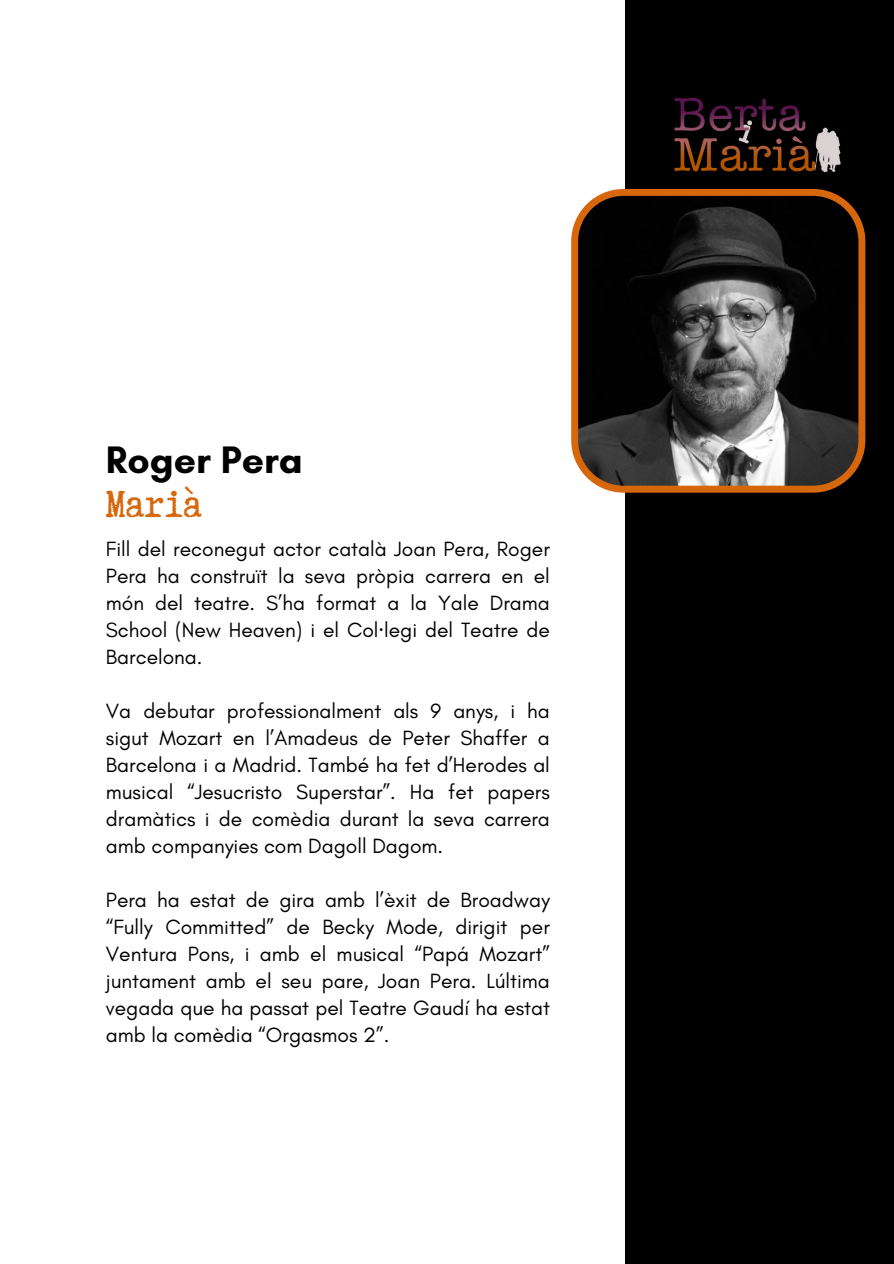
<style>
.page{position:relative;width:894px;height:1264px;background:#fff}
.page>*{position:absolute;margin:0;border:0;box-sizing:border-box;transform-origin:0 0}
.t1{font:45px "Truetypewriter Polygl OTT";letter-spacing:-.015em;color:#d6670c}
.t2{font:700 39px "Glacial Indifference";color:#000}
.t3{font:21px/27px "Glacial Indifference";color:#000;text-align:justify}
.s1{font-family:"Noto Sans"}
</style>
<div class="page">
<div style="left:625px;top:0;width:268px;height:1263px;background:#000"></div>
<img style="left:674px;top:97px;width:167px;height:76px">
<svg style="left:571px;top:189px;width:294px;height:303px"></svg>
<p class="t2" style="left:106px;top:436px;width:198px">Roger Pera</p>
<p class="t1" style="left:106px;top:481px;width:98px">Marià</p>
<p class="t3" style="left:106px;top:535px;width:445px">Fill del reconegut actor català Joan Pera, Roger Pera ha construït la seva pròpia carrera en el món del teatre. S’ha format a la Yale Drama School (New Heaven) i el Col<span class="s1">·</span>legi del Teatre de Barcelona.</p>
<p class="t3" style="left:106px;top:697px;width:445px">Va debutar professionalment als 9 anys, i ha sigut Mozart en l’Amadeus de Peter Shaffer a Barcelona i a Madrid. També ha fet d’Herodes al musical “Jesucristo Superstar”. Ha fet papers dramàtics i de comèdia durant la seva carrera amb companyies com Dagoll Dagom.</p>
<p class="t3" style="left:106px;top:886px;width:445px">Pera ha estat de gira amb l’èxit de Broadway “Fully Committed” de Becky Mode, dirigit per Ventura Pons, i amb el musical “Papá Mozart” juntament amb el seu pare, Joan Pera. Lúltima vegada que ha passat pel Teatre Gaudí ha estat amb la comèdia “Orgasmos 2”.</p>
</div>
